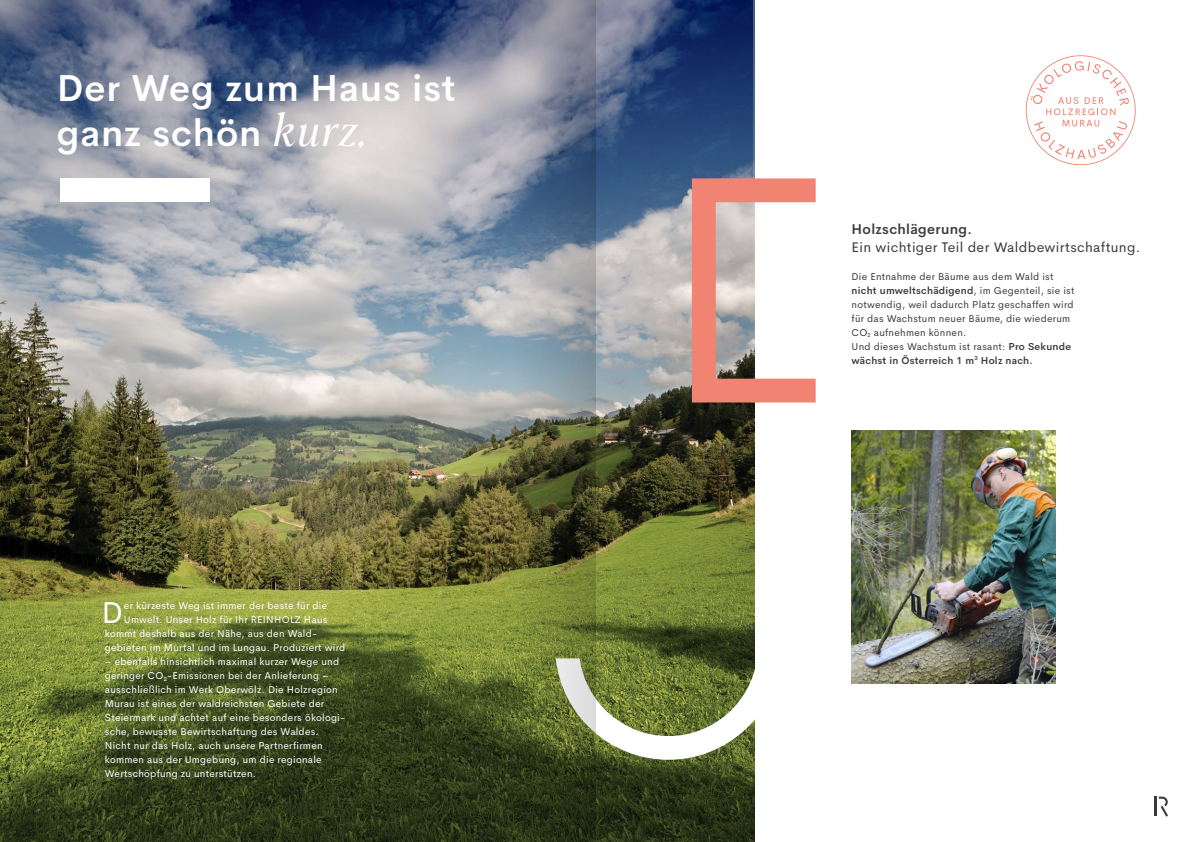
<style>
.page{position:relative;width:1191px;height:842px;background:#fff}
.page>*{position:absolute;margin:0;border:0;box-sizing:border-box;transform-origin:0 0}
.t1{font:600 37px/44.4px "Cerebri Sans";letter-spacing:.025em;color:#fff}
.t2{font:30.4px "Cerebri Sans";color:#fff}
.t3{font:14px "Cerebri Sans";letter-spacing:.025em;color:#3b3b3a}
.t4{font:600 14px "Cerebri Sans";letter-spacing:.025em;color:#3b3b3a}
.t5{font:10px/14px "Cerebri Sans";letter-spacing:.025em;color:#fff}
.t6{font:10px/14px "Cerebri Sans";letter-spacing:.025em;color:#3b3b3a}
.s1{font-family:"Morion";font-weight:400;font-style:italic;font-size:46.2px}
.s2{font-weight:600}
</style>
<div class="page">
<img style="left:0;top:0;width:754px;height:842px">
<svg style="left:0;top:0;width:753px;height:408px;background:#8b94a4"></svg>
<div style="left:60px;top:178px;width:150px;height:24px;background:#fff"></div>
<svg style="left:595px;top:658px;width:160px;height:102px"></svg>
<svg style="left:1154px;top:797px;width:14px;height:20px"></svg>
<img style="left:851px;top:431px;width:204px;height:252px">
<svg style="left:1025px;top:55px;width:110px;height:110px"></svg>
<svg style="left:692px;top:178px;width:123px;height:224px"></svg>
<img style="left:510px;top:0;width:85px;height:842px">
<h1 class="t1" style="left:57px;top:63px;width:400px">Der Weg zum Haus ist ganz schön <span class="s1">kurz.</span></h1>
<h2 class="t2" style="left:102px;top:589px;width:23px">D</h2>
<p class="t5" style="left:124px;top:598px;width:205px">er kürzeste Weg ist immer der beste für die</p>
<p class="t5" style="left:124px;top:612px;width:205px">Umwelt. Unser Holz für Ihr REINHOLZ Haus</p>
<p class="t5" style="left:105px;top:626px;width:212px">kommt deshalb aus der Nähe, aus den Wald-</p>
<p class="t5" style="left:105px;top:640px;width:242px">gebieten im Murtal und im Lungau. Produziert wird</p>
<p class="t5" style="left:105px;top:654px;width:242px">– ebenfalls hinsichtlich maximal kurzer Wege und geringer CO<sub>2</sub>-Emissionen bei der Anlieferung – ausschließlich im Werk Oberwölz. Die Holzregion Murau ist eines der waldreichsten Gebiete der Steiermark und achtet auf eine besonders ökologi&shy;sche, bewusste Bewirtschaftung des Waldes.<br>Nicht nur das Holz, auch unsere Partnerfirmen kommen aus der Umgebung, um die regionale Wertschöpfung zu unterstützen.</p>
<h3 class="t4" style="left:851px;top:218px;width:122px">Holzschlägerung.</h3>
<h3 class="t3" style="left:851px;top:236px;width:290px">Ein wichtiger Teil der Waldbewirtschaftung.</h3>
<p class="t6" style="left:851px;top:268px;width:224px">Die Entnahme der Bäume aus dem Wald ist <span class="s2">nicht umweltschädigend</span>, im Gegenteil, sie ist notwendig, weil dadurch Platz geschaffen wird für das Wachstum neuer Bäume, die wiederum CO<sub>2</sub> aufnehmen können.<br>Und dieses Wachstum ist rasant: <span class="s2">Pro Sekunde wächst in Österreich 1 m</span><sup>3</sup> <span class="s2">Holz nach.</span></p>
</div>
